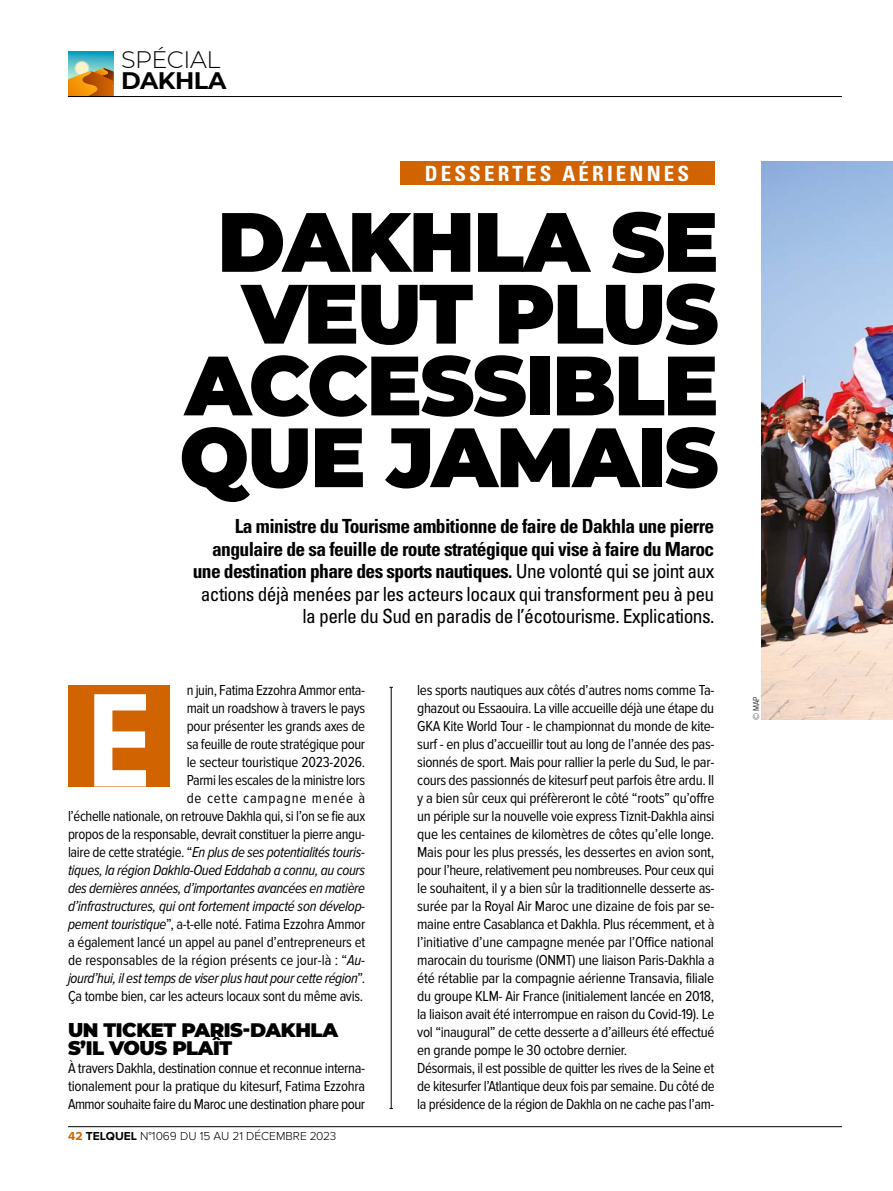
<style>
.page{position:relative;width:893px;height:1191px;background:#fff}
.page>*{position:absolute;margin:0;border:0;box-sizing:border-box;transform-origin:0 0}
.t1{font:700 138.3px "Proxima Nova Cond";color:#fff}
.t2{font:900 83.85px/71.7px "Montserrat";letter-spacing:-.02em;color:#000;text-align:right}
.t3{font:300 23.85px "Montserrat";letter-spacing:-.02em;color:#000}
.t4{font:700 23.85px "Montserrat";letter-spacing:-.02em;color:#000}
.t5{font:700 condensed 21px "Univers";letter-spacing:.15em;color:#fff}
.t6{font:700 condensed 19.5px/22.5px "Univers";letter-spacing:-.03em;color:#000;text-align:right}
.t7{font:900 19.5px/18px "Montserrat";letter-spacing:-.025em;color:#000}
.t8{font:15px/18px "Proxima Nova Cond";letter-spacing:-.02em;color:#000}
.t9{font:300 12px "Proxima Nova";color:#000}
.t10{font:300 9px "Proxima Nova Cond";color:#000}
.s1{font-weight:400}
.s2{font-style:italic}
.s3{font-weight:700;color:#d16300}
.s4{font-weight:700}
</style>
<div class="page">
<svg style="left:68px;top:51px;width:46px;height:17px"></svg>
<svg style="left:74px;top:61px;width:16px;height:15px"></svg>
<div style="left:76px;top:62px;width:12px;height:13px;background:#fff3cf;border-radius:50%"></div>
<svg style="left:68px;top:68px;width:46px;height:28px"></svg>
<hr style="left:68px;top:1126px;width:774px;height:1px;background:#000">
<hr style="left:68px;top:96px;width:774px;height:1px;background:#000">
<hr style="left:391px;top:687px;width:1px;height:421px;background:#000">
<div style="left:68px;top:685px;width:102px;height:101px;background:#d16300"></div>
<img style="left:761px;top:162px;width:132px;height:558px">
<div style="left:400px;top:162px;width:314px;height:23px;background:#d16300"></div>
<h3 class="t3" style="left:121px;top:43px;width:101px">SPÉCIAL</h3>
<h3 class="t4" style="left:121px;top:64px;width:107px">DAKHLA</h3>
<h3 class="t5" style="left:425px;top:161px;width:266px">DESSERTES AÉRIENNES</h3>
<h2 class="t2" style="left:179px;top:201px;width:541px">DAKHLA SE<br>VEUT PLUS<br>ACCESSIBLE<br>QUE JAMAIS</h2>
<p class="t6" style="left:193px;top:515px;width:523px">La ministre du Tourisme ambitionne de faire de Dakhla une pierre angulaire de sa feuille de route stratégique qui vise à faire du Maroc une destination phare des sports nautiques. <span class="s1">Une volonté qui se joint aux actions déjà menées par les acteurs locaux qui transforment peu à peu la perle du Sud en paradis de l’écotourisme. Explications.</span></p>
<p class="t8" style="left:417px;top:681px;width:299px">les sports nautiques aux côtés d’autres noms comme Ta&shy;ghazout ou Essaouira. La ville accueille déjà une étape du GKA Kite World Tour - le championnat du monde de kite&shy;surf - en plus d’accueillir tout au long de l’année des pas&shy;sionnés de sport. Mais pour rallier la perle du Sud, le par&shy;cours des passionnés de kitesurf peut parfois être ardu. Il y a bien sûr ceux qui préfèreront le côté “roots” qu’offre un périple sur la nouvelle voie express Tiznit-Dakhla ainsi que les centaines de kilomètres de côtes qu’elle longe.<br>Mais pour les plus pressés, les dessertes en avion sont, pour l’heure, relativement peu nombreuses. Pour ceux qui le souhaitent, il y a bien sûr la traditionnelle desserte as&shy;surée par la Royal Air Maroc une dizaine de fois par se&shy;maine entre Casablanca et Dakhla. Plus récemment, et à l’initiative d’une campagne menée par l’Office national marocain du tourisme (ONMT) une liaison Paris-Dakhla a été rétablie par la compagnie aérienne Transavia, filiale du groupe KLM- Air France (initialement lancée en 2018, la liaison avait été interrompue en raison du Covid-19). Le vol “inaugural” de cette desserte a d’ailleurs été effectué en grande pompe le 30 octobre dernier.<br>Désormais, il est possible de quitter les rives de la Seine et de kitesurfer l’Atlantique deux fois par semaine. Du côté de la présidence de la région de Dakhla on ne cache pas l’am-</p>
<p class="t8" style="left:68px;top:681px;width:299px;text-align:right">n juin, Fatima Ezzohra Ammor enta-<br>mait un roadshow à travers le pays<br>pour présenter les grands axes de<br>sa feuille de route stratégique pour<br>le secteur touristique 2023-2026.<br>Parmi les escales de la ministre lors<br>de cette campagne menée à<br>l’échelle nationale, on retrouve Dakhla qui, si l’on se fie aux propos de la responsable, devrait constituer la pierre angu&shy;laire de cette stratégie. “<span class="s2">En plus de ses potentialités touris&shy;tiques, la région Dakhla-Oued Eddahab a connu, au cours des dernières années, d’importantes avancées en matière d’infrastructures, qui ont fortement impacté son dévelop&shy;pement touristique</span>”, a-t-elle noté. Fatima Ezzohra Ammor a également lancé un appel au panel d’entrepreneurs et de responsables de la région présents ce jour-là : “<span class="s2">Au&shy;jourd’hui, il est temps de viser plus haut pour cette région</span>”.<br>Ça tombe bien, car les acteurs locaux sont du même avis.</p>
<h3 class="t7" style="left:68px;top:1019px;width:272px">UN TICKET PARIS-DAKHLA<br>S’IL VOUS PLAÎT</h3>
<p class="t8" style="left:68px;top:1059px;width:299px;text-align:justify">À travers Dakhla, destination connue et reconnue interna&shy;tionalement pour la pratique du kitesurf, Fatima Ezzohra Ammor souhaite faire du Maroc une destination phare pour</p>
<h1 class="t1" style="left:86px;top:663px;width:67px">E</h1>
<p class="t10" style="left:751px;top:720px;width:25px;rotate:-90deg">© MAP</p>
<p class="t9" style="left:68px;top:1128px;width:270px"><span class="s3">42</span> <span class="s4">TELQUEL</span> N°1069 DU 15 AU 21 DÉCEMBRE 2023</p>
</div>
